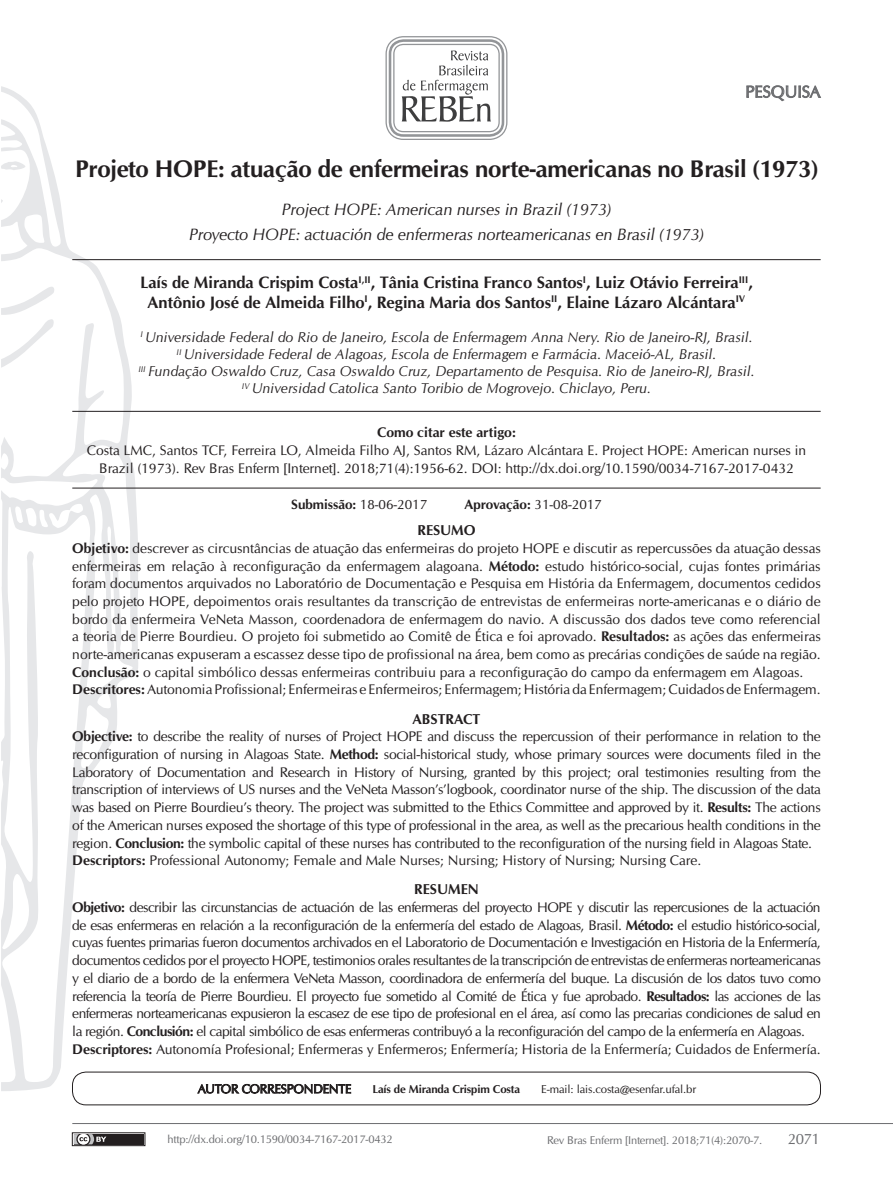
<style>
.page{position:relative;width:893px;height:1191px;background:#fff}
.page>*{position:absolute;margin:0;border:0;box-sizing:border-box;transform-origin:0 0}
.t1{font:700 24px "URW Classico";letter-spacing:-.01em;color:#231f20}
.t2{font:700 16.5px/19.8px "URW Classico";color:#231f20;text-align:center}
.t3{font:italic 16.5px/25.2px "URW Classico";letter-spacing:-.01em;color:#231f20;text-align:center}
.t4{font:16.5px "URW Classico";color:#6c6d70}
.t5{font:15px "URW Classico";color:#6c6d70}
.t6{font:italic 14.25px/17.1px "URW Classico";color:#231f20;text-align:center}
.t7{font:700 14.25px "URW Classico";color:#231f20}
.t8{font:13.95px/17.7px "URW Classico";letter-spacing:-.02em;color:#231f20}
.t9{font:13.95px/17.7px "URW Classico";color:#231f20;text-align:center}
.t10{font:700 13.95px "URW Classico";color:#231f20}
.t11{font:700 13.5px "URW Classico";color:#231f20}
.t12{font:12.45px "URW Classico";letter-spacing:-.01em;color:#231f20}
.t13{font:11.4px "URW Classico";letter-spacing:-.01em;color:#231f20}
.t14{font:700 11.4px "URW Classico";letter-spacing:-.01em;color:#231f20}
.t15{font:11.25px "URW Classico";letter-spacing:-.015em;color:#6c6d70}
.s1{font-weight:400}
.s2{font-weight:700}
</style>
<div class="page">
<div style="left:385px;top:36px;width:122px;height:104px;border:1px solid #939598;border-radius:17px"></div>
<div style="left:389px;top:39px;width:115px;height:98px;border:3px solid #939598;border-radius:14px"></div>
<div style="left:393px;top:44px;width:107px;height:88px;border:1px solid #939598;border-radius:10px"></div>
<svg style="left:402px;top:51px;width:89px;height:71px"></svg>
<hr style="left:72px;top:1123px;width:821px;height:1px;background:#6c6d70">
<svg style="left:1px;top:86px;width:137px;height:1005px"></svg>
<div style="left:72px;top:1132px;width:73px;height:14px;border:1px solid #231f20"></div>
<div style="left:74px;top:1134px;width:70px;height:10px;background:#231f20"></div>
<svg style="left:74px;top:1134px;width:32px;height:10px"></svg>
<hr style="left:72px;top:259px;width:749px;height:1px;background:#231f20">
<hr style="left:72px;top:411px;width:749px;height:1px;background:#231f20">
<hr style="left:72px;top:488px;width:749px;height:1px;background:#231f20">
<svg style="left:746px;top:86px;width:75px;height:15px"></svg>
<div style="left:72px;top:1071px;width:749px;height:34px;border:1px solid #231f20;border-radius:14px"></div>
<svg style="left:198px;top:1084px;width:153px;height:9px"></svg>
<p class="t4" style="left:745px;top:82px;width:77px">PESQUISA</p>
<h1 class="t1" style="left:75px;top:154px;width:744px">Projeto HOPE: atuação de enfermeiras norte-americanas no Brasil (1973)</h1>
<p class="t3" style="left:189px;top:197px;width:517px">Project HOPE: American nurses in Brazil (1973)<br>Proyecto HOPE: actuación de enfermeras norteamericanas en Brasil (1973)</p>
<p class="t2" style="left:140px;top:272px;width:614px">Laís de Miranda Crispim Costa<sup>I,II</sup>, Tânia Cristina Franco Santos<sup>I</sup>, Luiz Otávio Ferreira<sup>III</sup>,<br>Antônio José de Almeida Filho<sup>I</sup>, Regina Maria dos Santos<sup>II</sup>, Elaine Lázaro Alcántara<sup>IV</sup></p>
<p class="t6" style="left:138px;top:329px;width:618px"><sup>I</sup> Universidade Federal do Rio de Janeiro, Escola de Enfermagem Anna Nery. Rio de Janeiro-RJ, Brasil.<br><sup>II</sup> Universidade Federal de Alagoas, Escola de Enfermagem e Farmácia. Maceió-AL, Brasil.<br><sup>III</sup> Fundação Oswaldo Cruz, Casa Oswaldo Cruz, Departamento de Pesquisa. Rio de Janeiro-RJ, Brasil.<br><sup>IV</sup> Universidad Catolica Santo Toribio de Mogrovejo. Chiclayo, Peru.</p>
<p class="t10" style="left:377px;top:423px;width:140px">Como citar este artigo:</p>
<p class="t9" style="left:87px;top:441px;width:721px">Costa LMC, Santos TCF, Ferreira LO, Almeida Filho AJ, Santos RM, Lázaro Alcántara E. Project HOPE: American nurses in<br>Brazil (1973). Rev Bras Enferm [Internet]. 2018;71(4):1956-62. DOI: http://dx.doi.org/10.1590/0034-7167-2017-0432</p>
<p class="t11" style="left:291px;top:496px;width:137px">Submissão: <span class="s1">18-06-2017</span></p>
<p class="t11" style="left:464px;top:496px;width:139px">Aprovação: <span class="s1">31-08-2017</span></p>
<p class="t7" style="left:417px;top:521px;width:60px">RESUMO</p>
<p class="t9" style="left:72px;top:539px;width:750px;text-align:left"><span class="s2">Objetivo:</span> descrever as circusntâncias de atuação das enfermeiras do projeto HOPE e discutir as repercussões da atuação dessas enfermeiras em relação à reconfiguração da enfermagem alagoana. <span class="s2">Método:</span> estudo histórico-social, cujas fontes primárias foram documentos arquivados no Laboratório de Documentação e Pesquisa em História da Enfermagem, documentos cedidos pelo projeto HOPE, depoimentos orais resultantes da transcrição de entrevistas de enfermeiras norte-americanas e o diário de bordo da enfermeira VeNeta Masson, coordenadora de enfermagem do navio. A discussão dos dados teve como referencial a teoria de Pierre Bourdieu. O projeto foi submetido ao Comitê de Ética e foi aprovado. <span class="s2">Resultados:</span> as ações das enfermeiras norte-americanas expuseram a escassez desse tipo de profissional na área, bem como as precárias condições de saúde na região.<br><span class="s2">Conclusão:</span> o capital simbólico dessas enfermeiras contribuiu para a reconfiguração do campo da enfermagem em Alagoas.<br><span class="s2">Descritores:</span> Autonomia Profissional; Enfermeiras e Enfermeiros; Enfermagem; História da Enfermagem; Cuidados de Enfermagem.</p>
<p class="t7" style="left:412px;top:710px;width:69px">ABSTRACT</p>
<p class="t8" style="left:72px;top:728px;width:750px"><span class="s2">Objective:</span> to describe the reality of nurses of Project HOPE and discuss the repercussion of their performance in relation to the reconfiguration of nursing in Alagoas State. <span class="s2">Method:</span> social-historical study, whose primary sources were documents filed in the Laboratory of Documentation and Research in History of Nursing, granted by this project; oral testimonies resulting from the transcription of interviews of US nurses and the VeNeta Masson’s’logbook, coordinator nurse of the ship. The discussion of the data was based on Pierre Bourdieu’s theory. The project was submitted to the Ethics Committee and approved by it. <span class="s2">Results:</span> The actions of the American nurses exposed the shortage of this type of professional in the area, as well as the precarious health conditions in the region. <span class="s2">Conclusion:</span> the symbolic capital of these nurses has contributed to the reconfiguration of the nursing field in Alagoas State.<br><span class="s2">Descriptors:</span> Professional Autonomy; Female and Male Nurses; Nursing; History of Nursing; Nursing Care.</p>
<p class="t7" style="left:414px;top:880px;width:66px">RESUMEN</p>
<p class="t8" style="left:72px;top:898px;width:750px"><span class="s2">Objetivo:</span> describir las circunstancias de actuación de las enfermeras del proyecto HOPE y discutir las repercusiones de la actuación de esas enfermeras en relación a la reconfiguración de la enfermería del estado de Alagoas, Brasil. <span class="s2">Método:</span> el estudio histórico-social, cuyas fuentes primarias fueron documentos archivados en el Laboratorio de Documentación e Investigación en Historia de la Enfermería, documentos cedidos por el proyecto HOPE, testimonios orales resultantes de la transcripción de entrevistas de enfermeras norteamericanas y el diario de a bordo de la enfermera VeNeta Masson, coordinadora de enfermería del buque. La discusión de los datos tuvo como referencia la teoría de Pierre Bourdieu. El proyecto fue sometido al Comité de Ética y fue aprobado. <span class="s2">Resultados:</span> las acciones de las enfermeras norteamericanas expusieron la escasez de ese tipo de profesional en el área, así como las precarias condiciones de salud en la región. <span class="s2">Conclusión:</span> el capital simbólico de esas enfermeras contribuyó a la reconfiguración del campo de la enfermería en Alagoas.<br><span class="s2">Descriptores:</span> Autonomía Profesional; Enfermeras y Enfermeros; Enfermería; Historia de la Enfermería; Cuidados de Enfermería.</p>
<p class="t12" style="left:198px;top:1081px;width:155px">AUTOR CORRESPONDENTE</p>
<p class="t14" style="left:372px;top:1082px;width:149px">Laís de Miranda Crispim Costa</p>
<p class="t13" style="left:541px;top:1082px;width:156px">E-mail: lais.costa@esenfar.ufal.br</p>
<p class="t15" style="left:168px;top:1133px;width:227px">http://dx.doi.org/10.1590/0034-7167-2017-0432</p>
<p class="t15" style="left:547px;top:1133px;width:217px">Rev Bras Enferm [Internet]. 2018;71(4):2070-7.</p>
<p class="t5" style="left:788px;top:1130px;width:33px">2071</p>
</div>
